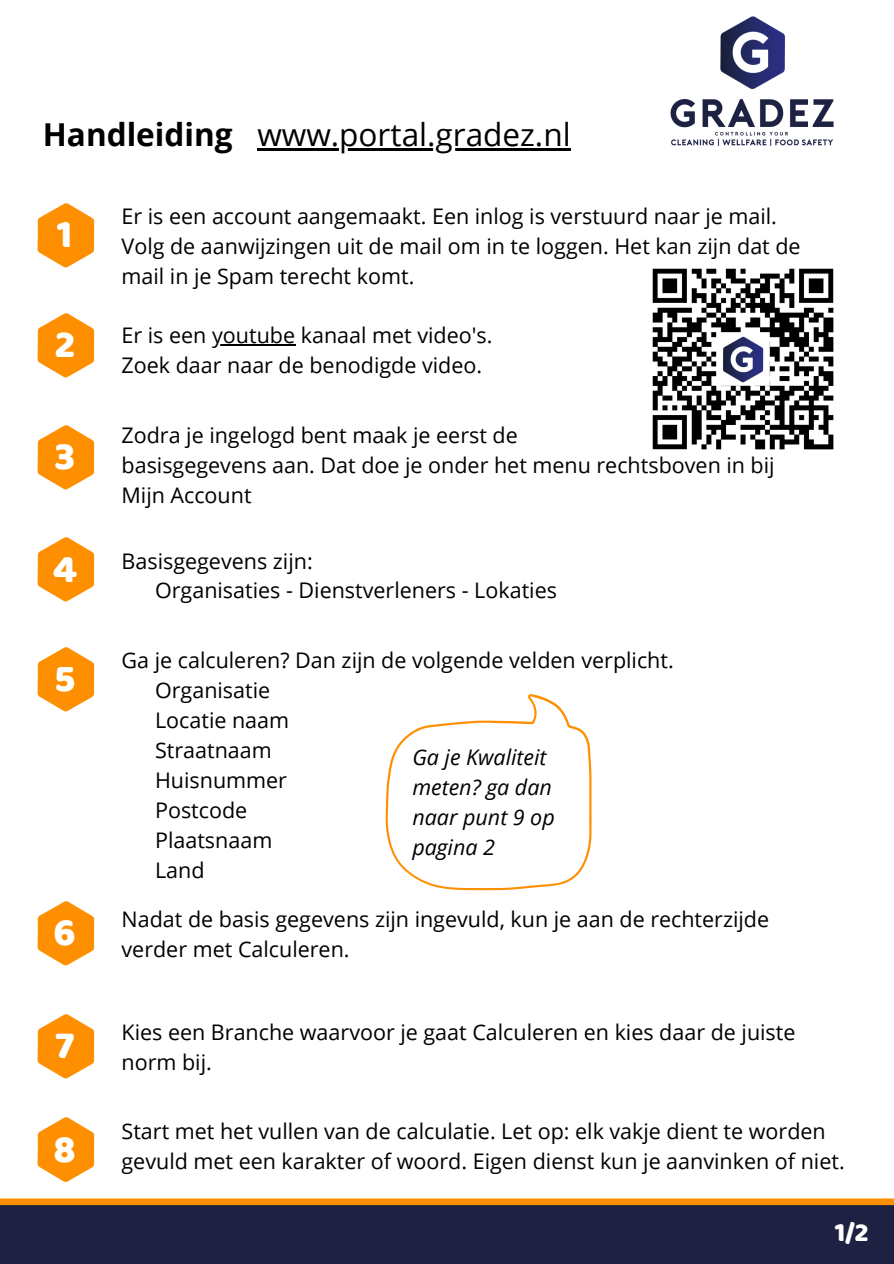
<style>
.page{position:relative;width:894px;height:1264px;background:#fff}
.page>*{position:absolute;margin:0;border:0;box-sizing:border-box;transform-origin:0 0}
.t1{font:39.9px "Baloo Thambi";color:#fff}
.t2{font:31.5px "Open Sans";color:#000}
.t3{font:27px "Baloo Thambi";color:#fff}
.t4{font:21.45px/30px "Open Sans";color:#000}
.t5{font:italic 21.45px/30px "Open Sans";color:#000}
.s1{font-weight:700}
</style>
<div class="page">
<div style="left:0;top:1202px;width:893px;height:61px;background:#1e2141"></div>
<svg style="left:0;top:1198px;width:893px;height:7px;background:#fe9611"></svg>
<img style="left:670px;top:16px;width:164px;height:130px">
<img style="left:37px;top:203px;width:58px;height:65px">
<div style="left:46px;top:216px;width:39px;height:38px;background:#fe8f00"></div>
<img style="left:37px;top:313px;width:58px;height:65px">
<div style="left:46px;top:326px;width:39px;height:39px;background:#fe8f00"></div>
<img style="left:652px;top:268px;width:182px;height:182px">
<img style="left:37px;top:425px;width:58px;height:65px">
<div style="left:46px;top:437px;width:39px;height:39px;background:#fe8f00"></div>
<img style="left:37px;top:538px;width:58px;height:64px">
<div style="left:46px;top:550px;width:39px;height:39px;background:#fe8f00"></div>
<img style="left:37px;top:647px;width:58px;height:65px">
<div style="left:46px;top:659px;width:39px;height:39px;background:#fe8f00"></div>
<img style="left:37px;top:901px;width:58px;height:65px">
<div style="left:46px;top:914px;width:39px;height:38px;background:#fe8f00"></div>
<img style="left:37px;top:1014px;width:58px;height:65px">
<div style="left:46px;top:1026px;width:39px;height:39px;background:#fe8f00"></div>
<img style="left:37px;top:1117px;width:58px;height:65px">
<div style="left:46px;top:1130px;width:39px;height:38px;background:#fe8f00"></div>
<svg style="left:385px;top:694px;width:206px;height:196px"></svg>
<hr style="left:257px;top:148px;width:313px;height:2px;background:#000">
<hr style="left:212px;top:344px;width:83px;height:2px;background:#000">
<p class="t2" style="left:43px;top:112px;width:529px"><span class="s1">Handleiding</span> www.portal.gradez.nl</p>
<p class="t1" style="left:57px;top:205px;width:17px">1</p>
<p class="t1" style="left:54px;top:315px;width:22px">2</p>
<p class="t1" style="left:54px;top:427px;width:22px">3</p>
<p class="t1" style="left:53px;top:539px;width:26px">4</p>
<p class="t1" style="left:54px;top:649px;width:22px">5</p>
<p class="t1" style="left:54px;top:903px;width:24px">6</p>
<p class="t1" style="left:55px;top:1016px;width:21px">7</p>
<p class="t1" style="left:54px;top:1119px;width:24px">8</p>
<p class="t4" style="left:121px;top:201px;width:680px">Er is een account aangemaakt. Een inlog is verstuurd naar je mail.<br>Volg de aanwijzingen uit de mail om in te loggen. Het kan zijn dat de mail in je Spam terecht komt.</p>
<p class="t4" style="left:121px;top:320px;width:372px">Er is een youtube kanaal met video's.</p>
<p class="t4" style="left:121px;top:349px;width:362px">Zoek daar naar de benodigde video.</p>
<p class="t4" style="left:121px;top:420px;width:397px">Zodra je ingelogd bent maak je eerst de</p>
<p class="t4" style="left:121px;top:450px;width:654px">basisgegevens aan. Dat doe je onder het menu rechtsboven in bij<br>Mijn Account</p>
<p class="t4" style="left:121px;top:545px;width:193px">Basisgegevens zijn:</p>
<p class="t4" style="left:155px;top:575px;width:403px">Organisaties - Dienstverleners - Lokaties</p>
<p class="t4" style="left:121px;top:644px;width:553px">Ga je calculeren? Dan zijn de volgende velden verplicht.</p>
<p class="t4" style="left:155px;top:674px;width:117px">Organisatie</p>
<p class="t4" style="left:155px;top:704px;width:136px">Locatie naam</p>
<p class="t4" style="left:155px;top:734px;width:118px">Straatnaam</p>
<p class="t4" style="left:155px;top:764px;width:133px">Huisnummer</p>
<p class="t4" style="left:155px;top:794px;width:94px">Postcode</p>
<p class="t4" style="left:155px;top:824px;width:119px">Plaatsnaam</p>
<p class="t4" style="left:155px;top:854px;width:51px">Land</p>
<p class="t5" style="left:412px;top:741px;width:144px">Ga je Kwaliteit meten? ga dan naar punt 9 op pagina 2</p>
<p class="t4" style="left:121px;top:904px;width:649px">Nadat de basis gegevens zijn ingevuld, kun je aan de rechterzijde verder met Calculeren.</p>
<p class="t4" style="left:121px;top:1016px;width:675px">Kies een Branche waarvoor je gaat Calculeren en kies daar de juiste norm bij.</p>
<p class="t4" style="left:121px;top:1115px;width:724px">Start met het vullen van de calculatie. Let op: elk vakje dient te worden gevuld met een karakter of woord. Eigen dienst kun je aanvinken of niet.</p>
<p class="t3" style="left:834px;top:1212px;width:35px">1/2</p>
</div>
